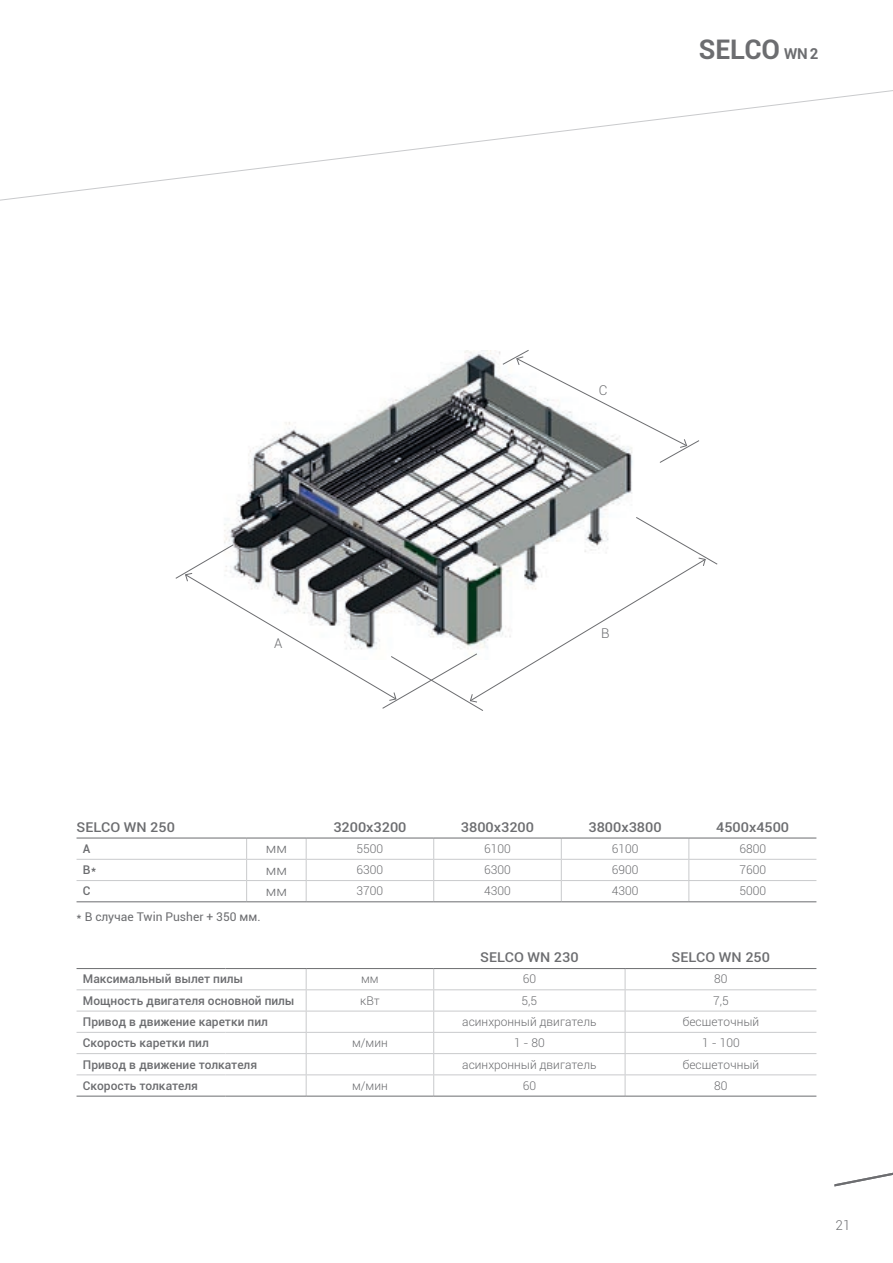
<style>
.page{position:relative;width:893px;height:1263px;background:#fff}
.page>*{position:absolute;margin:0;border:0;box-sizing:border-box;transform-origin:0 0}
.t1{font:700 27px "Roboto";letter-spacing:-.01em;color:#6c6d70}
.t2{font:500 13.5px "Roboto";color:#6c6d70;scale:1.07 1}
.t3{font:300 13.5px "Roboto";color:#6c6d70;scale:1.07 1}
.t4{font:300 13.5px "Roboto";color:#6c6d70}
.t5{font:300 12px "Roboto";color:#6c6d70}
.t6{font:500 12px "Roboto";color:#6c6d70}
.t7{font:12px "Roboto";color:#6c6d70}
.s1{font-size:15px}
</style>
<div class="page">
<img style="left:236px;top:350px;width:397px;height:167px">
<svg style="left:175px;top:517px;width:543px;height:194px"></svg>
<svg style="left:502px;top:350px;width:197px;height:113px"></svg>
<svg style="left:0;top:90px;width:893px;height:111px"></svg>
<svg style="left:834px;top:1172px;width:59px;height:14px"></svg>
<svg style="left:77px;top:839px;width:739px;height:62px"></svg>
<hr style="left:77px;top:859px;width:170px;height:1px;background:#c9cacc">
<hr style="left:247px;top:859px;width:59px;height:1px;background:#c9cacc">
<hr style="left:306px;top:859px;width:128px;height:1px;background:#c9cacc">
<hr style="left:434px;top:859px;width:127px;height:1px;background:#c9cacc">
<hr style="left:561px;top:859px;width:128px;height:1px;background:#c9cacc">
<hr style="left:689px;top:859px;width:127px;height:1px;background:#c9cacc">
<hr style="left:77px;top:880px;width:170px;height:1px;background:#c9cacc">
<hr style="left:247px;top:880px;width:59px;height:1px;background:#c9cacc">
<svg style="left:246px;top:839px;width:1px;height:62px"></svg>
<hr style="left:306px;top:880px;width:128px;height:1px;background:#c9cacc">
<svg style="left:306px;top:839px;width:1px;height:62px"></svg>
<hr style="left:434px;top:880px;width:127px;height:1px;background:#c9cacc">
<svg style="left:433px;top:839px;width:1px;height:62px"></svg>
<hr style="left:561px;top:880px;width:128px;height:1px;background:#c9cacc">
<svg style="left:561px;top:839px;width:1px;height:62px"></svg>
<hr style="left:689px;top:880px;width:127px;height:1px;background:#c9cacc">
<svg style="left:688px;top:839px;width:1px;height:62px"></svg>
<hr style="left:77px;top:838px;width:170px;height:1px;background:#6c6d70">
<hr style="left:247px;top:838px;width:59px;height:1px;background:#6c6d70">
<hr style="left:306px;top:838px;width:128px;height:1px;background:#6c6d70">
<hr style="left:434px;top:838px;width:127px;height:1px;background:#6c6d70">
<hr style="left:561px;top:838px;width:128px;height:1px;background:#6c6d70">
<hr style="left:689px;top:838px;width:127px;height:1px;background:#6c6d70">
<hr style="left:77px;top:901px;width:170px;height:1px;background:#6c6d70">
<hr style="left:247px;top:901px;width:59px;height:1px;background:#6c6d70">
<hr style="left:306px;top:901px;width:128px;height:1px;background:#6c6d70">
<hr style="left:434px;top:901px;width:127px;height:1px;background:#6c6d70">
<hr style="left:561px;top:901px;width:128px;height:1px;background:#6c6d70">
<hr style="left:689px;top:901px;width:127px;height:1px;background:#6c6d70">
<svg style="left:77px;top:969px;width:739px;height:127px"></svg>
<hr style="left:77px;top:989px;width:148px;height:1px;background:#c9cacc">
<hr style="left:225px;top:989px;width:81px;height:1px;background:#c9cacc">
<hr style="left:306px;top:989px;width:128px;height:1px;background:#c9cacc">
<hr style="left:434px;top:989px;width:191px;height:1px;background:#c9cacc">
<hr style="left:625px;top:989px;width:191px;height:1px;background:#c9cacc">
<hr style="left:77px;top:1011px;width:148px;height:1px;background:#c9cacc">
<hr style="left:225px;top:1011px;width:81px;height:1px;background:#c9cacc">
<hr style="left:306px;top:1011px;width:128px;height:1px;background:#c9cacc">
<hr style="left:434px;top:1011px;width:191px;height:1px;background:#c9cacc">
<hr style="left:625px;top:1011px;width:191px;height:1px;background:#c9cacc">
<hr style="left:77px;top:1032px;width:148px;height:1px;background:#c9cacc">
<hr style="left:225px;top:1032px;width:81px;height:1px;background:#c9cacc">
<hr style="left:306px;top:1032px;width:128px;height:1px;background:#c9cacc">
<hr style="left:434px;top:1032px;width:191px;height:1px;background:#c9cacc">
<hr style="left:625px;top:1032px;width:191px;height:1px;background:#c9cacc">
<hr style="left:77px;top:1053px;width:148px;height:1px;background:#c9cacc">
<hr style="left:225px;top:1053px;width:81px;height:1px;background:#c9cacc">
<hr style="left:306px;top:1053px;width:128px;height:1px;background:#c9cacc">
<hr style="left:434px;top:1053px;width:191px;height:1px;background:#c9cacc">
<hr style="left:625px;top:1053px;width:191px;height:1px;background:#c9cacc">
<hr style="left:77px;top:1074px;width:148px;height:1px;background:#c9cacc">
<hr style="left:225px;top:1074px;width:81px;height:1px;background:#c9cacc">
<hr style="left:306px;top:1074px;width:128px;height:1px;background:#c9cacc">
<svg style="left:306px;top:969px;width:1px;height:127px"></svg>
<hr style="left:434px;top:1074px;width:191px;height:1px;background:#c9cacc">
<svg style="left:433px;top:969px;width:1px;height:127px"></svg>
<hr style="left:625px;top:1074px;width:191px;height:1px;background:#c9cacc">
<svg style="left:625px;top:969px;width:1px;height:127px"></svg>
<hr style="left:77px;top:968px;width:148px;height:1px;background:#6c6d70">
<hr style="left:225px;top:968px;width:81px;height:1px;background:#6c6d70">
<hr style="left:306px;top:968px;width:128px;height:1px;background:#6c6d70">
<hr style="left:434px;top:968px;width:191px;height:1px;background:#6c6d70">
<hr style="left:625px;top:968px;width:191px;height:1px;background:#6c6d70">
<hr style="left:77px;top:1096px;width:148px;height:1px;background:#6c6d70">
<hr style="left:225px;top:1096px;width:81px;height:1px;background:#6c6d70">
<hr style="left:306px;top:1096px;width:128px;height:1px;background:#6c6d70">
<hr style="left:434px;top:1096px;width:191px;height:1px;background:#6c6d70">
<hr style="left:625px;top:1096px;width:191px;height:1px;background:#6c6d70">
<p class="t1" style="left:699px;top:30px;width:121px">SELCO <span class="s1">WN 2</span></p>
<p class="t4" style="left:599px;top:381px;width:10px">C</p>
<p class="t4" style="left:274px;top:634px;width:10px">A</p>
<p class="t4" style="left:601px;top:624px;width:10px">B</p>
<p class="t2" style="left:77px;top:817px;width:93px">SELCO WN 250</p>
<p class="t2" style="left:333px;top:817px;width:70px">3200x3200</p>
<p class="t2" style="left:461px;top:817px;width:70px">3800x3200</p>
<p class="t2" style="left:589px;top:817px;width:70px">3800x3800</p>
<p class="t2" style="left:716px;top:817px;width:70px">4500x4500</p>
<p class="t6" style="left:83px;top:840px;width:9px">A</p>
<p class="t3" style="left:266px;top:839px;width:21px">мм</p>
<p class="t5" style="left:357px;top:840px;width:28px">5500</p>
<p class="t5" style="left:484px;top:840px;width:28px">6100</p>
<p class="t5" style="left:612px;top:840px;width:28px">6100</p>
<p class="t5" style="left:739px;top:840px;width:28px">6800</p>
<p class="t6" style="left:83px;top:861px;width:15px">B*</p>
<p class="t3" style="left:266px;top:860px;width:21px">мм</p>
<p class="t5" style="left:357px;top:862px;width:28px">6300</p>
<p class="t5" style="left:484px;top:862px;width:28px">6300</p>
<p class="t5" style="left:612px;top:862px;width:28px">6900</p>
<p class="t5" style="left:739px;top:862px;width:28px">7600</p>
<p class="t6" style="left:83px;top:883px;width:9px">C</p>
<p class="t3" style="left:266px;top:882px;width:21px">мм</p>
<p class="t5" style="left:357px;top:883px;width:28px">3700</p>
<p class="t5" style="left:484px;top:883px;width:28px">4300</p>
<p class="t5" style="left:612px;top:883px;width:28px">4300</p>
<p class="t5" style="left:739px;top:883px;width:28px">5000</p>
<p class="t7" style="left:77px;top:908px;width:186px">* В случае Twin Pusher + 350 мм.</p>
<p class="t2" style="left:480px;top:948px;width:93px">SELCO WN 230</p>
<p class="t2" style="left:672px;top:948px;width:93px">SELCO WN 250</p>
<p class="t6" style="left:83px;top:971px;width:162px">Максимальный вылет пилы</p>
<p class="t5" style="left:361px;top:971px;width:19px">мм</p>
<p class="t5" style="left:523px;top:971px;width:15px">60</p>
<p class="t5" style="left:714px;top:971px;width:15px">80</p>
<p class="t6" style="left:83px;top:992px;width:213px">Мощность двигателя основной пилы</p>
<p class="t5" style="left:360px;top:992px;width:21px">кВт</p>
<p class="t5" style="left:522px;top:992px;width:17px">5,5</p>
<p class="t5" style="left:713px;top:992px;width:17px">7,5</p>
<p class="t6" style="left:83px;top:1013px;width:186px">Привод в движение каретки пил</p>
<p class="t5" style="left:462px;top:1013px;width:136px">асинхронный двигатель</p>
<p class="t5" style="left:683px;top:1013px;width:78px">бесщеточный</p>
<p class="t6" style="left:83px;top:1034px;width:127px">Скорость каретки пил</p>
<p class="t5" style="left:352px;top:1035px;width:37px">м/мин</p>
<p class="t5" style="left:514px;top:1035px;width:32px">1 - 80</p>
<p class="t5" style="left:702px;top:1035px;width:39px">1 - 100</p>
<p class="t6" style="left:83px;top:1056px;width:176px">Привод в движение толкателя</p>
<p class="t5" style="left:462px;top:1056px;width:136px">асинхронный двигатель</p>
<p class="t5" style="left:683px;top:1056px;width:78px">бесщеточный</p>
<p class="t6" style="left:83px;top:1077px;width:117px">Скорость толкателя</p>
<p class="t5" style="left:352px;top:1077px;width:37px">м/мин</p>
<p class="t5" style="left:523px;top:1077px;width:15px">60</p>
<p class="t5" style="left:714px;top:1077px;width:15px">80</p>
<p class="t4" style="left:836px;top:1215px;width:16px">21</p>
</div>
